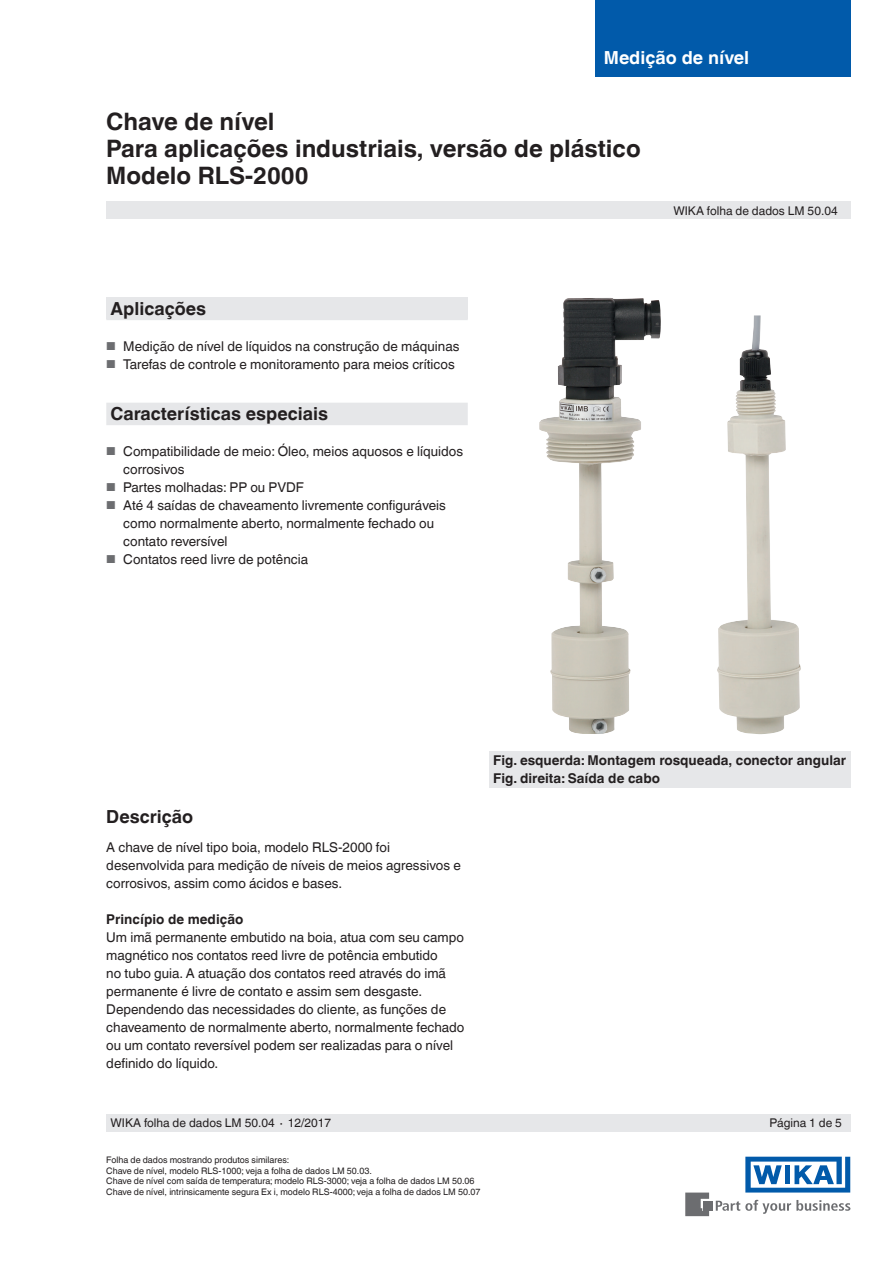
<style>
.page{position:relative;width:893px;height:1263px;background:#fff}
.page>*{position:absolute;margin:0;border:0;box-sizing:border-box;transform-origin:0 0}
.Headline{font:700 24px "Helvetica World";color:#231f20}
.Subheadline1_grey_fi{font:700 18px "Helvetica World";color:#231f20}
.Tables_-_Headline{font:700 18px "Helvetica World";color:#fff}
.Subheadline1{font:700 18px "Helvetica World";color:#231f20}
.Running_text{font:13.5px/18px "Helvetica World";color:#231f20}
.Subheadline2{font:700 13.5px "Helvetica World";color:#231f20}
.Small_text{font:12px "Helvetica World";color:#231f20}
.Footnotes{font:9px "Helvetica World";color:#231f20}
.s1{font-size:11.55px;color:#6c6d70}
</style>
<div class="page">
<svg style="left:716px;top:1200px;width:134px;height:14px"></svg>
<div style="left:703px;top:1201px;width:9px;height:9px;background:#6c6d70"></div>
<svg style="left:685px;top:1192px;width:24px;height:24px"></svg>
<svg style="left:745px;top:1157px;width:105px;height:35px"></svg>
<div style="left:106px;top:202px;width:744px;height:17px;background:#e6e7e9"></div>
<div style="left:106px;top:1114px;width:744px;height:17px;background:#e6e7e9"></div>
<div style="left:489px;top:751px;width:361px;height:36px;background:#e6e7e9"></div>
<div style="left:106px;top:298px;width:362px;height:22px;background:#e6e7e9"></div>
<div style="left:106px;top:403px;width:362px;height:22px;background:#e6e7e9"></div>
<img style="left:539px;top:298px;width:122px;height:436px">
<img style="left:717px;top:315px;width:84px;height:419px">
<div style="left:595px;top:0;width:255px;height:77px;background:#015aaa"></div>
<p class="Tables_-_Headline" style="left:604px;top:47px;width:147px">Medição de nível</p>
<p class="Headline" style="left:106px;top:108px;width:170px">Chave de nível</p>
<p class="Headline" style="left:106px;top:135px;width:536px">Para aplicações industriais, versão de plástico</p>
<p class="Headline" style="left:106px;top:162px;width:204px">Modelo RLS-2000</p>
<p class="Small_text" style="left:673px;top:204px;width:166px">WIKA folha de dados LM 50.04</p>
<p class="Subheadline1_grey_fi" style="left:111px;top:298px;width:97px">Aplicações</p>
<p class="Running_text" style="left:106px;top:337px;width:355px"><span class="s1">■</span> Medição de nível de líquidos na construção de máquinas</p>
<p class="Running_text" style="left:106px;top:355px;width:350px"><span class="s1">■</span> Tarefas de controle e monitoramento para meios críticos</p>
<p class="Subheadline1_grey_fi" style="left:111px;top:403px;width:219px">Características especiais</p>
<p class="Running_text" style="left:123px;top:442px;width:341px;text-indent:-17px"><span class="s1">■</span> Compatibilidade de meio: Óleo, meios aquosos e líquidos corrosivos</p>
<p class="Running_text" style="left:106px;top:478px;width:199px"><span class="s1">■</span> Partes molhadas: PP ou PVDF</p>
<p class="Running_text" style="left:123px;top:496px;width:324px;text-indent:-17px"><span class="s1">■</span> Até 4 saídas de chaveamento livremente configuráveis como normalmente aberto, normalmente fechado ou contato reversível</p>
<p class="Running_text" style="left:106px;top:550px;width:203px"><span class="s1">■</span> Contatos reed livre de potência</p>
<p class="Subheadline1" style="left:106px;top:806px;width:88px">Descrição</p>
<p class="Running_text" style="left:106px;top:838px;width:356px">A chave de nível tipo boia, modelo RLS-2000 foi desenvolvida para medição de níveis de meios agressivos e corrosivos, assim como ácidos e bases.</p>
<p class="Subheadline2" style="left:106px;top:911px;width:139px">Princípio de medição</p>
<p class="Running_text" style="left:106px;top:928px;width:360px">Um imã permanente embutido na boia, atua com seu campo magnético nos contatos reed livre de potência embutido<br>no tubo guia. A atuação dos contatos reed através do imã permanente é livre de contato e assim sem desgaste.<br>Dependendo das necessidades do cliente, as funções de chaveamento de normalmente aberto, normalmente fechado ou um contato reversível podem ser realizadas para o nível definido do líquido.</p>
<p class="Subheadline2" style="left:493px;top:753px;width:354px">Fig. esquerda: Montagem rosqueada, conector angular</p>
<p class="Subheadline2" style="left:493px;top:771px;width:168px">Fig. direita: Saída de cabo</p>
<p class="Small_text" style="left:111px;top:1116px;width:222px">WIKA folha de dados LM 50.04 ∙ 12/2017</p>
<p class="Small_text" style="left:769px;top:1116px;width:74px">Página 1 de 5</p>
<p class="Footnotes" style="left:106px;top:1155px;width:185px">Folha de dados mostrando produtos similares:</p>
<p class="Footnotes" style="left:106px;top:1165px;width:267px">Chave de nível, modelo RLS-1000; veja a folha de dados LM 50.03.</p>
<p class="Footnotes" style="left:106px;top:1176px;width:370px">Chave de nível com saída de temperatura; modelo RLS-3000; veja a folha de dados LM 50.06</p>
<p class="Footnotes" style="left:106px;top:1186px;width:376px">Chave de nível, intrinsicamente segura Ex i, modelo RLS-4000; veja a folha de dados LM 50.07</p>
</div>
